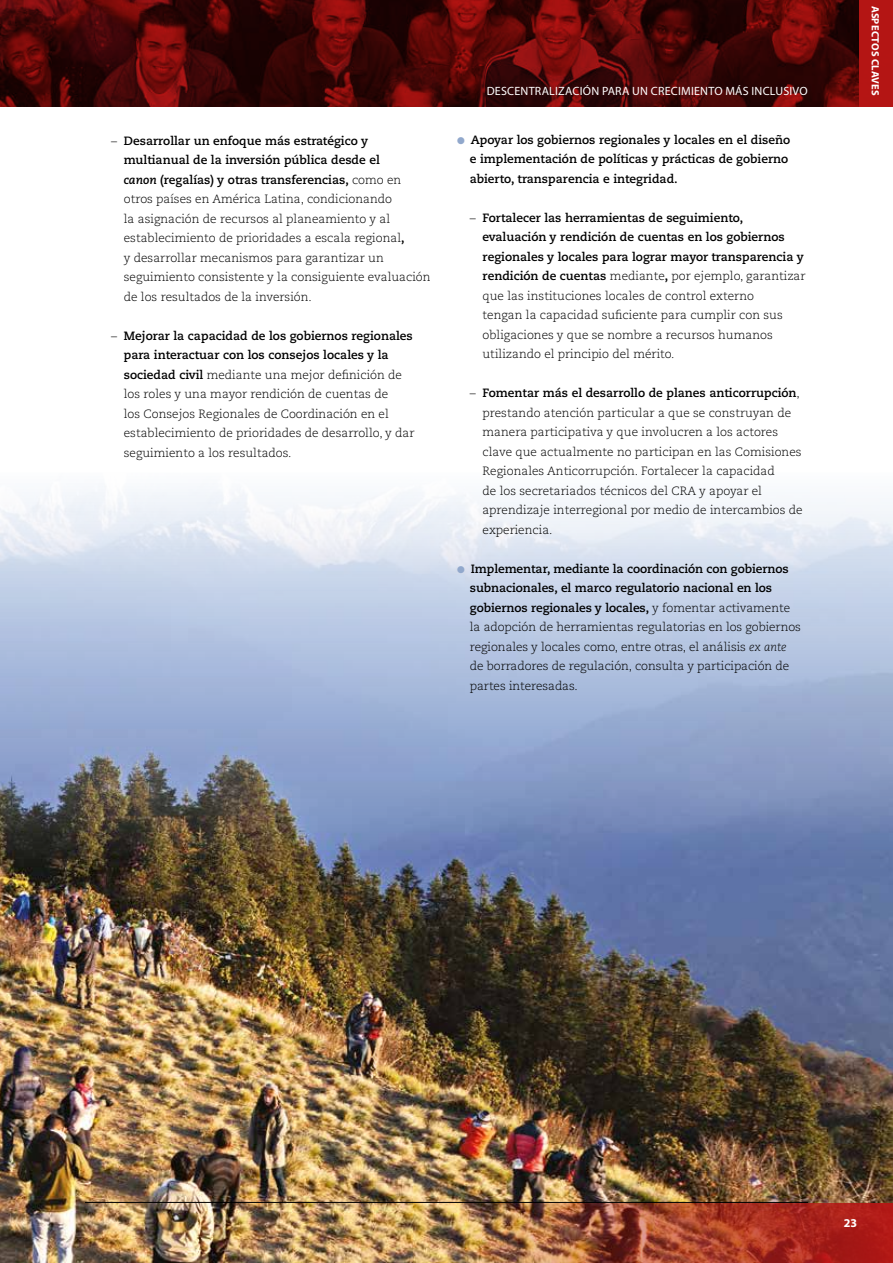
<style>
.page{position:relative;width:893px;height:1263px;background:#fff}
.page>*{position:absolute;margin:0;border:0;box-sizing:border-box;transform-origin:0 0}
.t1{font:300 12px/19.5px "Caecilia LT Pro 45";color:#000}
.t2{font:700 12px/19.5px "Caecilia LT Pro 75";color:#000}
.t3{font:12px "Myriad Pro";letter-spacing:.02em;color:#fff}
.t4{font:700 12px "Myriad Pro";color:#fff}
.t5{font:700 10.5px "Myriad Pro";letter-spacing:.02em;color:#fff}
.s1{font-family:"Caecilia LT Pro 45";font-weight:300}
.s2{font-family:"Caecilia LT Pro 76";font-style:italic}
.s3{font-family:"Caecilia LT Pro 75";font-weight:700}
.s4{color:#91a8cc}
.s5{font-family:"Caecilia LT Pro 46";font-style:italic}
</style>
<div class="page">
<img style="left:0;top:486px;width:893px;height:777px">
<img style="left:1px;top:0;width:858px;height:106px">
<hr style="left:0;top:0;width:1px;height:106px;background:#b61615">
<hr style="left:85px;top:1202px;width:723px;height:1px;background:#000">
<img style="left:457px;top:1204px;width:436px;height:59px">
<div style="left:859px;top:0;width:34px;height:106px;background:#b61615"></div>
<p class="t2" style="left:124px;top:130px;width:279px;text-indent:-13px"><span class="s1">–</span> Desarrollar un enfoque más estratégico y multianual de la inversión pública desde el <span class="s2">canon</span> (regalías) y otras transferencias, <span class="s1">como en</span></p>
<p class="t1" style="left:124px;top:189px;width:308px">otros países en América Latina, condicionando<br>la asignación de recursos al planeamiento y al establecimiento de prioridades a escala regional<span class="s3">,<br></span>y desarrollar mecanismos para garantizar un seguimiento consistente y la consiguiente evaluación de los resultados de la inversión.</p>
<p class="t2" style="left:124px;top:325px;width:291px;text-indent:-13px"><span class="s1">–</span> Mejorar la capacidad de los gobiernos regionales para interactuar con los consejos locales y la</p>
<p class="t1" style="left:124px;top:364px;width:292px"><span class="s3">sociedad civil</span> mediante una mejor definición de los roles y una mayor rendición de cuentas de<br>los Consejos Regionales de Coordinación en el establecimiento de prioridades de desarrollo, y dar seguimiento a los resultados.</p>
<p class="t3" style="left:487px;top:84px;width:323px">DESCENTRALIZACIÓN PARA UN CRECIMIENTO MÁS INCLUSIVO</p>
<p class="t2" style="left:470px;top:130px;width:322px;text-indent:-13px"><span class="s4">●</span> Apoyar los gobiernos regionales y locales en el diseño e implementación de políticas y prácticas de gobierno abierto, transparencia e integridad.</p>
<p class="t2" style="left:483px;top:208px;width:323px;text-indent:-13px"><span class="s1">–</span> Fortalecer las herramientas de seguimiento, evaluación y rendición de cuentas en los gobiernos regionales y locales para lograr mayor transparencia y</p>
<p class="t1" style="left:483px;top:266px;width:325px"><span class="s3">rendición de cuentas</span> mediante<span class="s3">,</span> por ejemplo, garantizar que las instituciones locales de control externo<br>tengan la capacidad suficiente para cumplir con sus obligaciones y que se nombre a recursos humanos utilizando el principio del mérito.</p>
<p class="t2" style="left:470px;top:383px;width:332px"><span class="s1">–</span> Fomentar más el desarrollo de planes anticorrupción<span class="s1">,</span></p>
<p class="t1" style="left:483px;top:403px;width:322px">prestando atención particular a que se construyan de manera participativa y que involucren a los actores clave que actualmente no participan en las Comisiones Regionales Anticorrupción. Fortalecer la capacidad<br>de los secretariados técnicos del CRA y apoyar el aprendizaje interregional por medio de intercambios de experiencia.</p>
<p class="t2" style="left:470px;top:559px;width:322px;text-indent:-13px"><span class="s4">●</span> Implementar, mediante la coordinación con gobiernos subnacionales, el marco regulatorio nacional en los gobiernos regionales y locales, <span class="s1">y fomentar activamente</span></p>
<p class="t1" style="left:470px;top:617px;width:333px">la adopción de herramientas regulatorias en los gobiernos regionales y locales como, entre otras, el análisis <span class="s5">ex ante </span>de borradores de regulación, consulta y participación de partes interesadas.</p>
<p class="t5" style="left:882px;top:6px;width:92px;rotate:90deg">ASPECTOS CLAVES</p>
<p class="t4" style="left:844px;top:1215px;width:15px">23</p>
</div>
